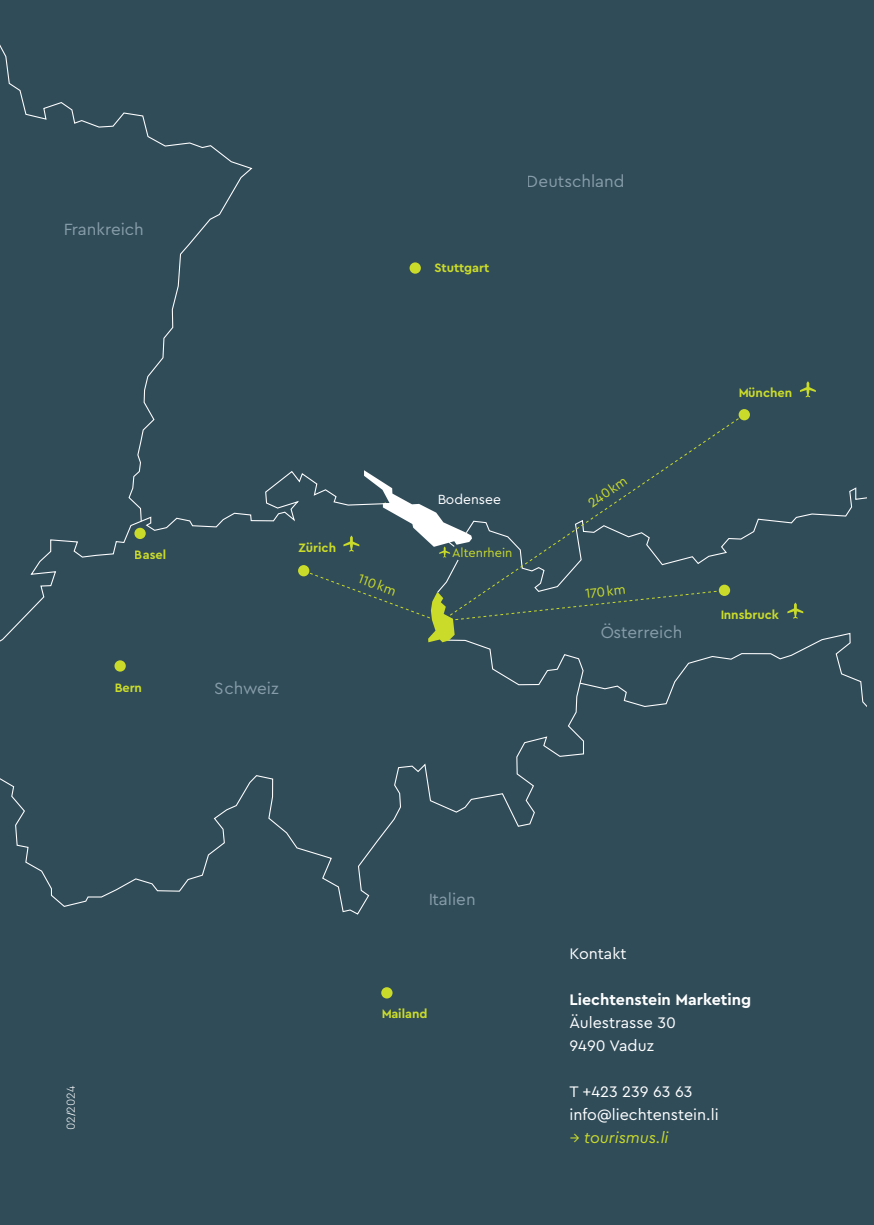
<style>
.page{position:relative;width:874px;height:1225px;background:#fff}
.page>*{position:absolute;margin:0;border:0;box-sizing:border-box;transform-origin:0 0}
.t1{font:17px "Cera Pro";color:#879da9}
.t2{font:16px/23px "Cera Pro";color:#fff}
.t3{font:700 16px "Cera Pro";color:#fff}
.t4{font:italic 16px "Cera Pro";color:#cadb2a}
.t5{font:13.8px "Cera Pro";color:#cadb2a}
.t6{font:13.8px "Cera Pro";color:#fff}
.t7{font:700 12.8px "Cera Pro";color:#cadb2a}
.t8{font:12.8px "Cera Pro";color:#cadb2a}
.t9{font:300 12px "Cera Pro";color:#fff}
.s1{font-family:"Minion Pro";font-weight:700}
</style>
<div class="page">
<div style="left:0;top:0;width:873px;height:1225px;background:#304c59"></div>
<svg style="left:0;top:44px;width:253px;height:426px"></svg>
<svg style="left:0;top:470px;width:584px;height:445px"></svg>
<div style="left:298px;top:565px;width:11px;height:11px;background:#cadb2a;border-radius:50%"></div>
<div style="left:134px;top:528px;width:12px;height:11px;background:#cadb2a;border-radius:50%"></div>
<div style="left:114px;top:660px;width:12px;height:11px;background:#cadb2a;border-radius:50%"></div>
<div style="left:409px;top:262px;width:11px;height:12px;background:#cadb2a;border-radius:50%"></div>
<div style="left:738px;top:409px;width:11px;height:11px;background:#cadb2a;border-radius:50%"></div>
<div style="left:381px;top:987px;width:11px;height:11px;background:#cadb2a;border-radius:50%"></div>
<svg style="left:800px;top:381px;width:15px;height:16px"></svg>
<svg style="left:302px;top:470px;width:564px;height:273px"></svg>
<p class="t1" style="left:63px;top:217px;width:82px">Frankreich</p>
<p class="t7" style="left:135px;top:546px;width:33px">Basel</p>
<p class="t7" style="left:114px;top:679px;width:29px">Bern</p>
<p class="t7" style="left:434px;top:259px;width:57px">Stuttgart</p>
<p class="t1" style="left:526px;top:169px;width:99px">Deutschland</p>
<p class="t7" style="left:298px;top:539px;width:39px">Zürich</p>
<p class="t5" style="left:361px;top:569px;width:41px;rotate:20deg">110km</p>
<p class="t1" style="left:215px;top:677px;width:65px">Schweiz</p>
<p class="t6" style="left:437px;top:490px;width:65px">Bodensee</p>
<p class="t8" style="left:452px;top:544px;width:62px">Altenrhein</p>
<p class="t5" style="left:584px;top:497px;width:46px;rotate:-35deg">240km</p>
<p class="t5" style="left:583px;top:584px;width:42px;rotate:-7deg">170km</p>
<p class="t1" style="left:600px;top:621px;width:84px">Österreich</p>
<p class="t7" style="left:737px;top:384px;width:56px">München</p>
<p class="t7" style="left:719px;top:606px;width:60px">Innsbruck</p>
<p class="t9" style="left:63px;top:1130px;width:46px;rotate:-90deg">02<span class="s1">/</span>2024</p>
<p class="t1" style="left:428px;top:888px;width:49px">Italien</p>
<p class="t7" style="left:381px;top:1005px;width:48px">Mailand</p>
<p class="t2" style="left:569px;top:941px;width:59px">Kontakt</p>
<p class="t3" style="left:569px;top:989px;width:183px">Liechtenstein Marketing</p>
<p class="t2" style="left:569px;top:1010px;width:108px">Äulestrasse 30<br>9490 Vaduz</p>
<p class="t2" style="left:569px;top:1079px;width:151px">T +423 239 63 63 info@liechtenstein.li</p>
<p class="t4" style="left:569px;top:1127px;width:101px">→ tourismus.li</p>
</div>
